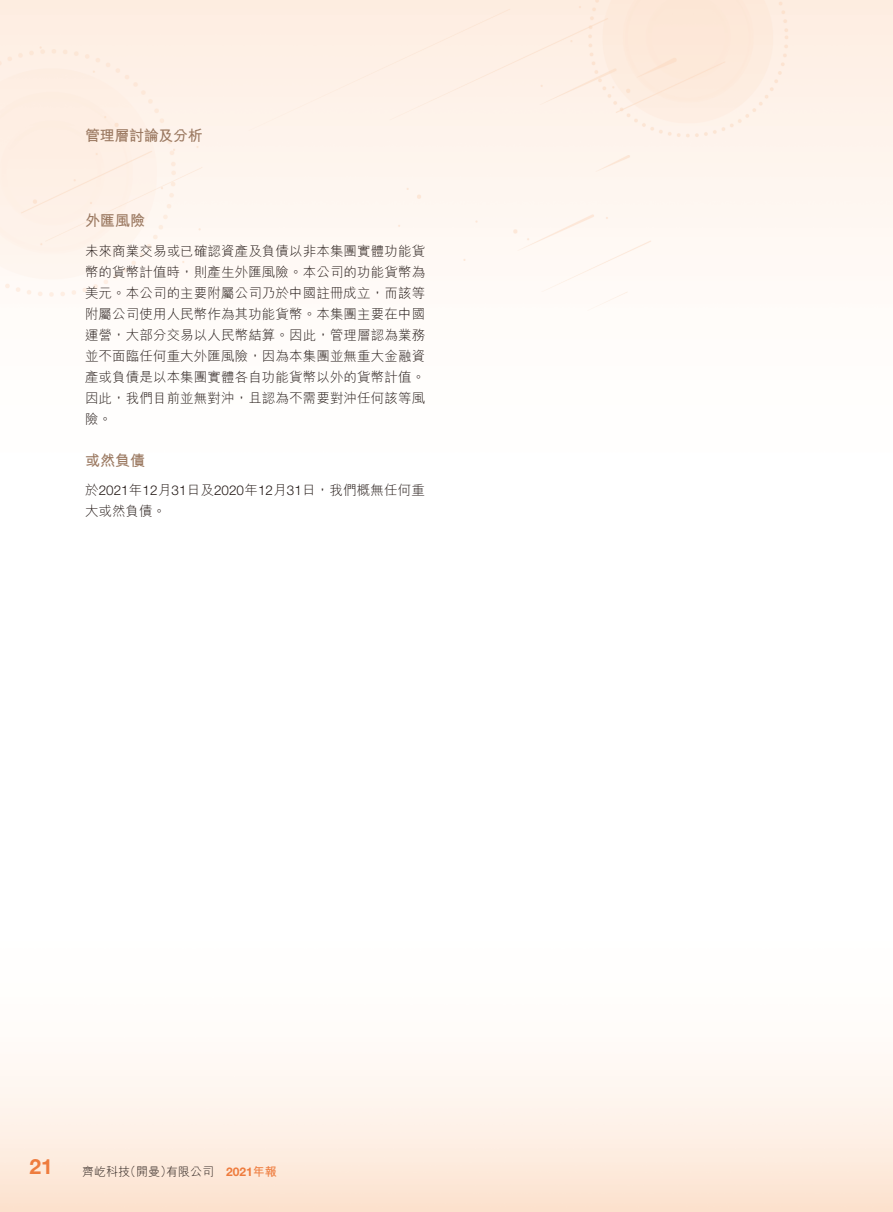
<style>
.page{position:relative;width:893px;height:1212px;background:#fff}
.page>*{position:absolute;margin:0;border:0;box-sizing:border-box;transform-origin:0 0}
.t1{font:700 21px "Helvetica Neue LT Std";color:#ee7c3e}
.t2{font:700 15px "M Hei HK";letter-spacing:-.02em;color:#9b7961}
.t3{font:300 13.5px/21px "M Hei HK";letter-spacing:.01em;color:#231916;text-align:justify}
.t4{font:300 12px "M Hei HK";color:#231916}
.t5{font:700 12px "Helvetica Neue LT Std";color:#ee7c3e}
.s1{font-family:"Helvetica Neue LT Std"}
.s2{font-family:"M Hei HK"}
</style>
<div class="page">
<p class="t2" style="left:85px;top:125px;width:119px">管理層討論及分析</p>
<p class="t2" style="left:85px;top:210px;width:61px">外匯風險</p>
<p class="t3" style="left:85px;top:240px;width:342px">未來商業交易或已確認資產及負債以非本集團實體功能貨幣的貨幣計值時，則產生外匯風險。本公司的功能貨幣為美元。本公司的主要附屬公司乃於中國註冊成立，而該等附屬公司使用人民幣作為其功能貨幣。本集團主要在中國運營，大部分交易以人民幣結算。因此，管理層認為業務並不面臨任何重大外匯風險，因為本集團並無重大金融資產或負債是以本集團實體各自功能貨幣以外的貨幣計值。因此，我們目前並無對沖，且認為不需要對沖任何該等風險。</p>
<p class="t2" style="left:85px;top:449px;width:61px">或然負債</p>
<p class="t3" style="left:85px;top:479px;width:342px">於<span class="s1">2021</span>年<span class="s1">12</span>月<span class="s1">31</span>日及<span class="s1">2020</span>年<span class="s1">12</span>月<span class="s1">31</span>日，我們概無任何重大或然負債。</p>
<h1 class="t1" style="left:29px;top:1153px;width:25px">21</h1>
<p class="t4" style="left:124px;top:1163px;width:49px">（開曼）</p>
<p class="t4" style="left:82px;top:1163px;width:49px">齊屹科技</p>
<p class="t4" style="left:166px;top:1163px;width:49px">有限公司</p>
<p class="t5" style="left:226px;top:1164px;width:52px">2021<span class="s2">年報</span></p>
</div>
